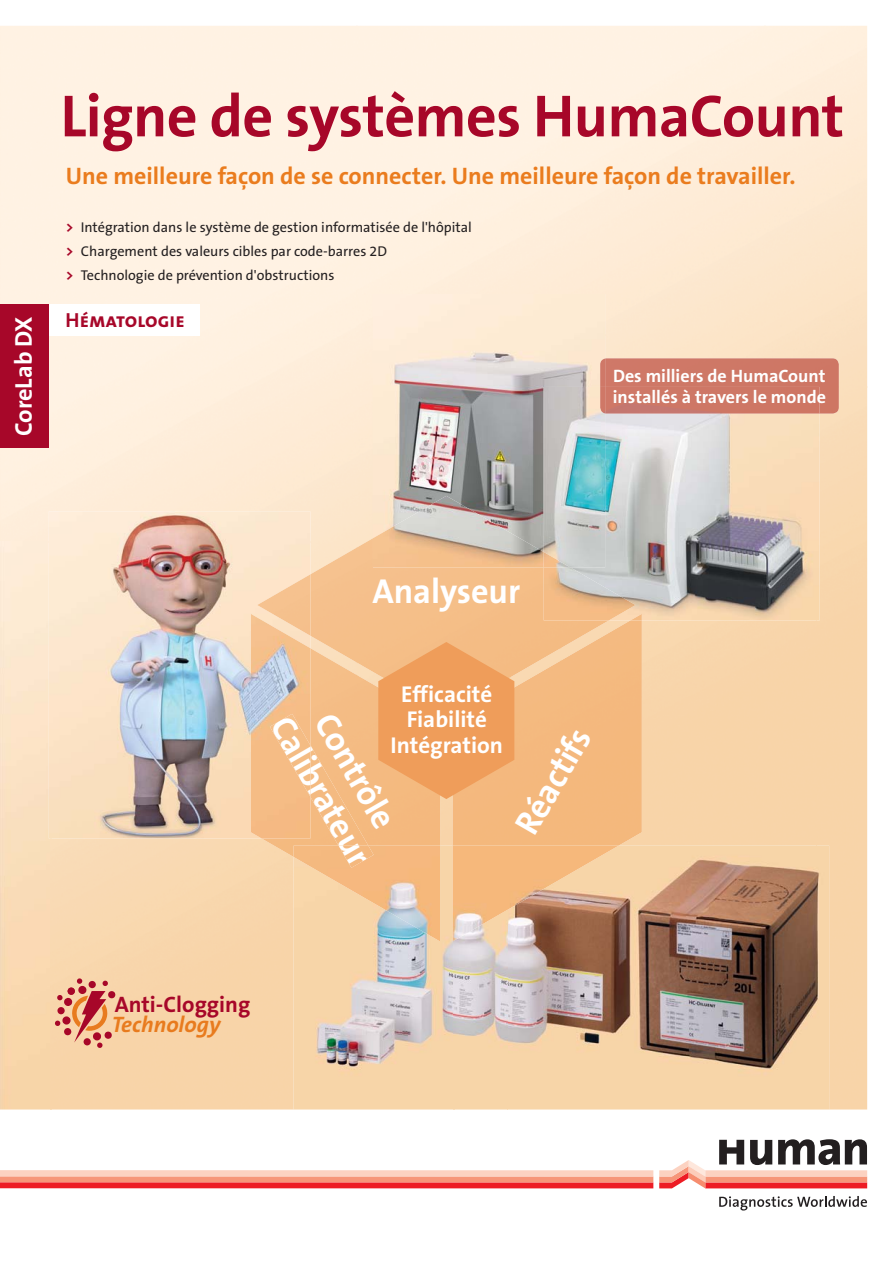
<style>
.page{position:relative;width:893px;height:1263px;background:#fff}
.page>*{position:absolute;margin:0;border:0;box-sizing:border-box;transform-origin:0 0}
.t1{font:700 60px "The Sans B7";letter-spacing:-.01em;color:#a70729}
.t2{font:700 34.8px "The Sans B7";color:#fff}
.t3{font:700 24.3px "The Sans B7";color:#fff}
.t4{font:700 24px "The Sans B7";color:#ea7c1e}
.t5{font:700 22.95px/25.5px "The Sans B7";color:#fff;text-align:center}
.t6{font:700 22.5px/19.8px "The Sans B7";color:#a70729}
.t7{font:20.4px "The Sans Bold Caps";color:#a70729}
.t8{font:700 18px/21px "The Sans B7";color:#fff}
.t9{font:14.25px/24px "The Sans B5 Plain";color:#231f20}
.s1{font-family:"The Sans B7";font-weight:700;color:#a70729}
.s2{font-style:italic;color:#e87b1e}
</style>
<div class="page">
<img style="left:817px;top:386px;width:50px;height:724px">
<img style="left:0;top:542px;width:50px;height:568px">
<div style="left:0;top:304px;width:49px;height:144px;background:#a70729"></div>
<svg style="left:0;top:1139px;width:867px;height:49px"></svg>
<svg style="left:719px;top:1196px;width:148px;height:15px"></svg>
<img style="left:310px;top:538px;width:234px;height:110px">
<img style="left:262px;top:648px;width:178px;height:209px">
<div style="left:310px;top:745px;width:58px;height:101px;background:#f4ba81"></div>
<div style="left:453px;top:620px;width:189px;height:226px;background:#f4b87e"></div>
<svg style="left:378px;top:642px;width:136px;height:157px;background:#f0a464"></svg>
<img style="left:49px;top:511px;width:261px;height:327px">
<img style="left:257px;top:574px;width:53px;height:40px">
<img style="left:251px;top:614px;width:59px;height:224px">
<div style="left:270px;top:714px;width:40px;height:83px;background:#f5bc85"></div>
<img style="left:373px;top:294px;width:232px;height:202px">
<img style="left:373px;top:496px;width:171px;height:72px">
<svg style="left:55px;top:978px;width:61px;height:70px;background:#e29a7f"></svg>
<img style="left:605px;top:414px;width:215px;height:206px">
<img style="left:544px;top:568px;width:91px;height:52px">
<svg style="left:630px;top:614px;width:12px;height:6px"></svg>
<img style="left:544px;top:387px;width:61px;height:181px">
<img style="left:544px;top:552px;width:27px;height:16px">
<div style="left:605px;top:358px;width:234px;height:56px;background:#ce7866"></div>
<img style="left:600px;top:359px;width:5px;height:28px">
<img style="left:600px;top:387px;width:220px;height:27px">
<img style="left:294px;top:846px;width:160px;height:264px">
<img style="left:508px;top:846px;width:321px;height:264px">
<img style="left:454px;top:941px;width:54px;height:169px">
<img style="left:294px;top:846px;width:146px;height:95px">
<img style="left:453px;top:846px;width:166px;height:95px">
<img style="left:338px;top:846px;width:36px;height:22px">
<p class="t3" style="left:14px;top:436px;width:121px;rotate:-90deg">CoreLab DX</p>
<p class="t1" style="left:61px;top:93px;width:785px">Ligne de systèmes HumaCount</p>
<p class="t4" style="left:66px;top:167px;width:731px">Une meilleure façon de se connecter. Une meilleure façon de travailler.</p>
<p class="t9" style="left:66px;top:217px;width:407px"><span class="s1">&gt;</span> Intégration dans le système de gestion informatisée de l'hôpital <span class="s1">&gt;</span> Chargement des valeurs cibles par code-barres 2D<br><span class="s1">&gt;</span> Technologie de prévention d'obstructions</p>
<p class="t7" style="left:65px;top:308px;width:121px">Hématologie</p>
<p class="t8" style="left:613px;top:367px;width:215px">Des milliers de HumaCount installés à travers le monde</p>
<p class="t2" style="left:372px;top:577px;width:149px">Analyseur</p>
<p class="t5" style="left:391px;top:684px;width:114px">Efficacité<br>Fiabilité<br>Intégration</p>
<p class="t2" style="left:335px;top:709px;width:128px;rotate:60deg">Contrôle</p>
<p class="t2" style="left:291px;top:713px;width:166px;rotate:60deg">Calibrateur</p>
<p class="t2" style="left:512px;top:825px;width:118px;rotate:-60deg">Réactifs</p>
<p class="t6" style="left:112px;top:997px;width:140px">Anti-Clogging<br><span class="s2">Technology</span></p>
</div>
